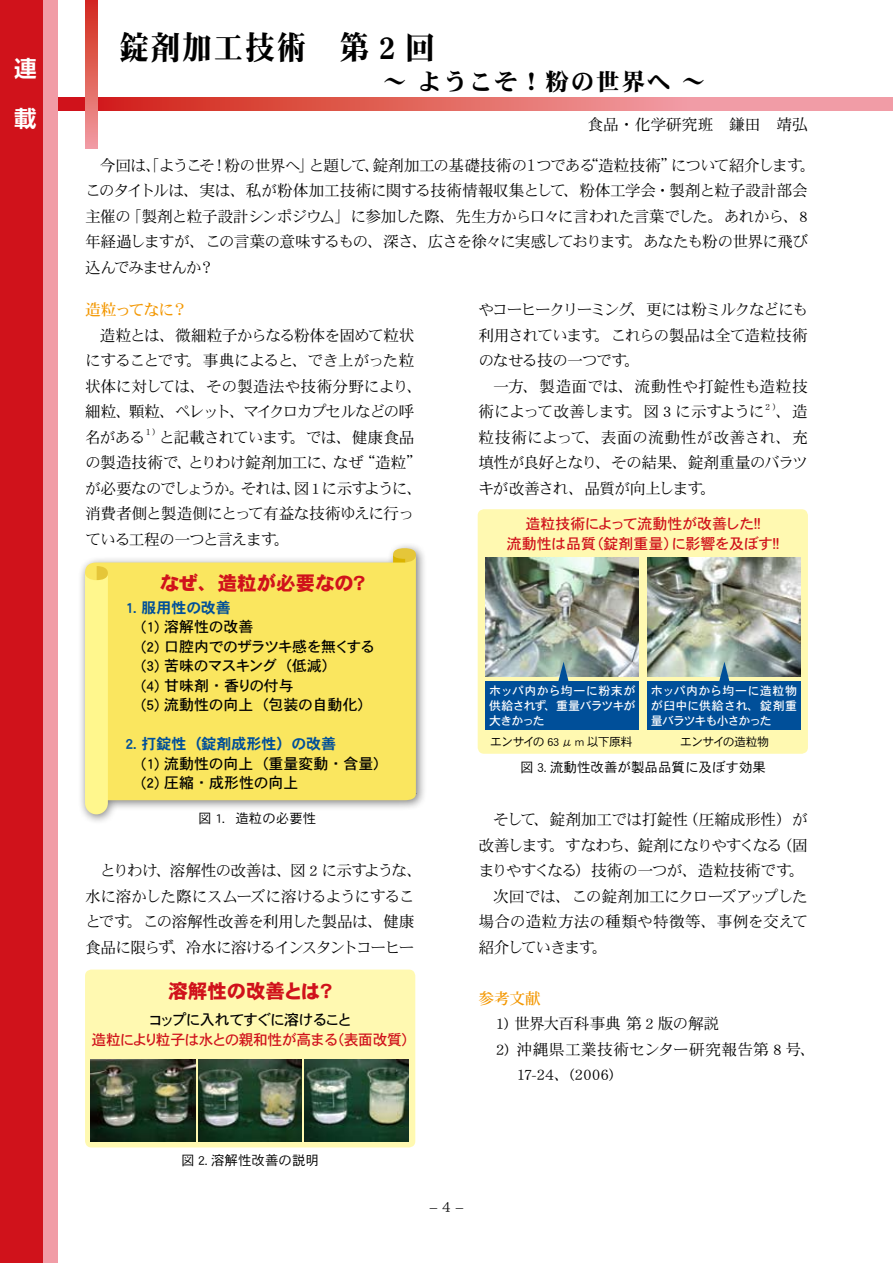
<style>
.page{position:relative;width:893px;height:1263px;background:#fff}
.page>*{position:absolute;margin:0;border:0;box-sizing:border-box;transform-origin:0 0}
.t1{font:33px "DFHS Mincho Std W9";letter-spacing:.06em;color:#000;scale:.9 1}
.t2{font:24px "DFHS Mincho Std W9";letter-spacing:.06em;color:#000}
.t3{font:700 22.5px "UD Shin Go Pro De";color:#fff}
.t4{font:19.5px "DFHS Gothic Std W9";letter-spacing:-.005em;color:#d0121b}
.t5{font:15.75px/25.5px "DFHS Mincho Std W3";letter-spacing:-.04em;color:#000}
.t6{font:15.75px/25.5px "DFHS Mincho Std W3";color:#000}
.t7{font:15.75px/25.5px "DFHS Mincho Std W3";letter-spacing:-.01em;color:#000}
.t8{font:15.75px "DFHS Mincho Std W3";letter-spacing:-.085em;color:#000}
.t9{font:15.75px "DFHS Mincho Std W3";letter-spacing:.005em;color:#000}
.t10{font:15.75px "DFHS Mincho Std W5";letter-spacing:-.035em;color:#f39700}
.t11{font:15px/19.5px "DFHS Gothic Std W5";letter-spacing:-.035em;color:#000}
.t12{font:15px/19.5px "DFHS Gothic Std W5";letter-spacing:-.025em;color:#d0121b;text-align:center}
.t13{font:15px/19.5px "DFHS Gothic Std W5";color:#000}
.t14{font:15px "DFHS Gothic Std W5";letter-spacing:-.05em;color:#d0121b}
.t15{font:15px "DFHS Gothic Std W7";color:#004f99}
.t16{font:15px "DFHS Gothic Std W5";letter-spacing:-.08em;color:#000}
.t17{font:15px "DFHS Mincho Std W3";color:#000}
.t18{font:13.5px "DFHS Gothic Std W3";color:#000}
.t19{font:12px/15px "DFHS Gothic Std W5";letter-spacing:-.015em;color:#fff;text-align:justify}
.t20{font:12px "DFHS Gothic Std W3";letter-spacing:-.06em;color:#000}
.t21{font:9.15px "DFHS Mincho Std W3";color:#000}
</style>
<div class="page">
<svg style="left:58px;top:98px;width:834px;height:13px;background:#e46c6a"></svg>
<svg style="left:85px;top:0;width:13px;height:149px;background:#e1635c"></svg>
<div style="left:43px;top:0;width:15px;height:1263px;background:#f19ca6"></div>
<div style="left:0;top:0;width:43px;height:1263px;background:#d0121b"></div>
<svg style="left:892px;top:98px;width:1px;height:13px"></svg>
<div style="left:85px;top:969px;width:330px;height:178px;background:#fff9b1;border-radius:6px"></div>
<div style="left:478px;top:509px;width:330px;height:245px;background:#fff9b1;border-radius:6px"></div>
<div style="left:78px;top:541px;width:356px;height:291px;background:#000;opacity:.5"></div>
<div style="left:393px;top:548px;width:23px;height:15px;background:#e5c639;border-radius:50%"></div>
<div style="left:85px;top:555px;width:331px;height:245px;background:#fae65f"></div>
<div style="left:85px;top:566px;width:23px;height:248px;background:#fff78d"></div>
<img style="left:486px;top:557px;width:153px;height:119px">
<img style="left:647px;top:557px;width:153px;height:119px">
<div style="left:486px;top:681px;width:153px;height:49px;background:#004f99"></div>
<div style="left:647px;top:681px;width:153px;height:49px;background:#004f99"></div>
<svg style="left:558px;top:662px;width:11px;height:19px"></svg>
<svg style="left:719px;top:662px;width:11px;height:19px"></svg>
<img style="left:198px;top:1060px;width:103px;height:81px">
<img style="left:304px;top:1060px;width:105px;height:81px">
<img style="left:91px;top:1060px;width:104px;height:81px">
<h3 class="t3" style="left:14px;top:50px;width:24px">連</h3>
<h3 class="t3" style="left:14px;top:100px;width:23px">載</h3>
<h1 class="t1" style="left:119px;top:29px;width:352px">錠剤加工技術　第 2 回</h1>
<h2 class="t2" style="left:119px;top:69px;width:588px">　　　　　　　　　　 ～ ようこそ！粉の世界へ ～</h2>
<p class="t6" style="left:587px;top:112px;width:222px">食品・化学研究班　鎌田　靖弘</p>
<p class="t5" style="left:85px;top:152px;width:732px;text-indent:15px">今回は、「ようこそ！粉の世界へ」と題して、錠剤加工の基礎技術の１つである“造粒技術”について紹介します。このタイトルは、実は、私が粉体加工技術に関する技術情報収集として、粉体工学会・製剤と粒子設計部会主催の「製剤と粒子設計シンポジウム」に参加した際、先生方から口々に言われた言葉でした。あれから、8年経過しますが、この言葉の意味するもの、深さ、広さを徐々に実感しております。あなたも粉の世界に飛び込んでみませんか？</p>
<p class="t10" style="left:85px;top:301px;width:104px">造粒ってなに？</p>
<p class="t5" style="left:85px;top:322px;width:339px;text-indent:15px">造粒とは、微細粒子からなる粉体を固めて粒状にすることです。事典によると、でき上がった粒状体に対しては、その製造法や技術分野により、細粒、顆粒、ペレット、マイクロカプセルなどの呼名がある</p>
<p class="t21" style="left:146px;top:427px;width:11px">1)</p>
<p class="t5" style="left:85px;top:424px;width:339px;text-indent:74px">と記載されています。では、健康食品の製造技術で、とりわけ錠剤加工に、なぜ“造粒”が必要なのでしょうか。それは、図 1に示すように、消費者側と製造側にとって有益な技術ゆえに行っている工程の一つと言えます。</p>
<p class="t4" style="left:160px;top:572px;width:211px">なぜ、造粒が必要なの？</p>
<p class="t15" style="left:125px;top:599px;width:107px">1. 服用性の改善</p>
<p class="t11" style="left:142px;top:617px;width:235px">(1) 溶解性の改善<br>(2) 口腔内でのザラツキ感を無くする(3) 苦味のマスキング（低減）<br>(4) 甘味剤・香りの付与<br>(5) 流動性の向上（包装の自動化）</p>
<p class="t15" style="left:125px;top:736px;width:212px">2. 打錠性（錠剤成形性）の改善</p>
<p class="t13" style="left:142px;top:753px;width:248px">(1) 流動性の向上（重量変動・含量）(2) 圧縮・成形性の向上</p>
<p class="t18" style="left:198px;top:811px;width:120px">図 1．造粒の必要性</p>
<p class="t5" style="left:85px;top:857px;width:339px;text-indent:15px">とりわけ、溶解性の改善は、図 2 に示すような、水に溶かした際にスムーズに溶けるようにすることです。この溶解性改善を利用した製品は、健康食品に限らず、冷水に溶けるインスタントコーヒー</p>
<p class="t4" style="left:169px;top:980px;width:169px">溶解性の改善とは？</p>
<p class="t16" style="left:148px;top:1012px;width:205px">コップに入れてすぐに溶けること</p>
<p class="t14" style="left:92px;top:1031px;width:326px">造粒により粒子は水との親和性が高まる（表面改質）</p>
<p class="t5" style="left:478px;top:296px;width:331px;text-align:justify">やコーヒークリーミング、更には粉ミルクなどにも利用されています。これらの製品は全て造粒技術のなせる技の一つです。</p>
<p class="t7" style="left:478px;top:373px;width:331px;text-indent:15px">一方、製造面では、流動性や打錠性も造粒技術によって改善します。図 3 に示すように</p>
<p class="t21" style="left:765px;top:401px;width:12px">2 )</p>
<p class="t5" style="left:478px;top:398px;width:331px;text-align:justify;text-indent:297px">、造粒技術によって、表面の流動性が改善され、充填性が良好となり、その結果、錠剤重量のバラツキが改善され、品質が向上します。</p>
<p class="t12" style="left:507px;top:514px;width:280px">造粒技術によって流動性が改善した！！<br>流動性は品質（錠剤重量）に影響を及ぼす！！</p>
<p class="t19" style="left:489px;top:683px;width:148px">ホッパ内から均一に粉末が供給されず、重量バラツキが大きかった</p>
<p class="t20" style="left:490px;top:735px;width:144px">エンサイの 63 μ m 以下原料</p>
<p class="t19" style="left:651px;top:683px;width:148px">ホッパ内から均一に造粒物が臼中に供給され、錠剤重量バラツキも小さかった</p>
<p class="t20" style="left:680px;top:735px;width:91px">エンサイの造粒物</p>
<p class="t18" style="left:520px;top:760px;width:247px">図 3. 流動性改善が製品品質に及ぼす効果</p>
<p class="t5" style="left:493px;top:806px;width:316px">そして、錠剤加工では打錠性（圧縮成形性）が</p>
<p class="t8" style="left:478px;top:836px;width:331px">改善します。すなわち、錠剤になりやすくなる（固</p>
<p class="t5" style="left:478px;top:857px;width:328px">まりやすくなる）技術の一つが、造粒技術です。</p>
<p class="t5" style="left:493px;top:883px;width:316px">次回では、この錠剤加工にクローズアップした</p>
<p class="t9" style="left:478px;top:913px;width:331px">場合の造粒方法の種類や特徴等、事例を交えて</p>
<p class="t8" style="left:478px;top:938px;width:131px">紹介していきます。</p>
<p class="t10" style="left:478px;top:989px;width:64px">参考文献</p>
<p class="t5" style="left:496px;top:1010px;width:225px">1) 世界大百科事典 第 2 版の解説</p>
<p class="t6" style="left:517px;top:1036px;width:301px;text-indent:-21px">2) 沖縄県工業技術センター研究報告第 8 号、<br>17-24、(2006)</p>
<p class="t18" style="left:181px;top:1153px;width:139px">図 2. 溶解性改善の説明</p>
<p class="t17" style="left:430px;top:1198px;width:35px">– 4 –</p>
</div>
